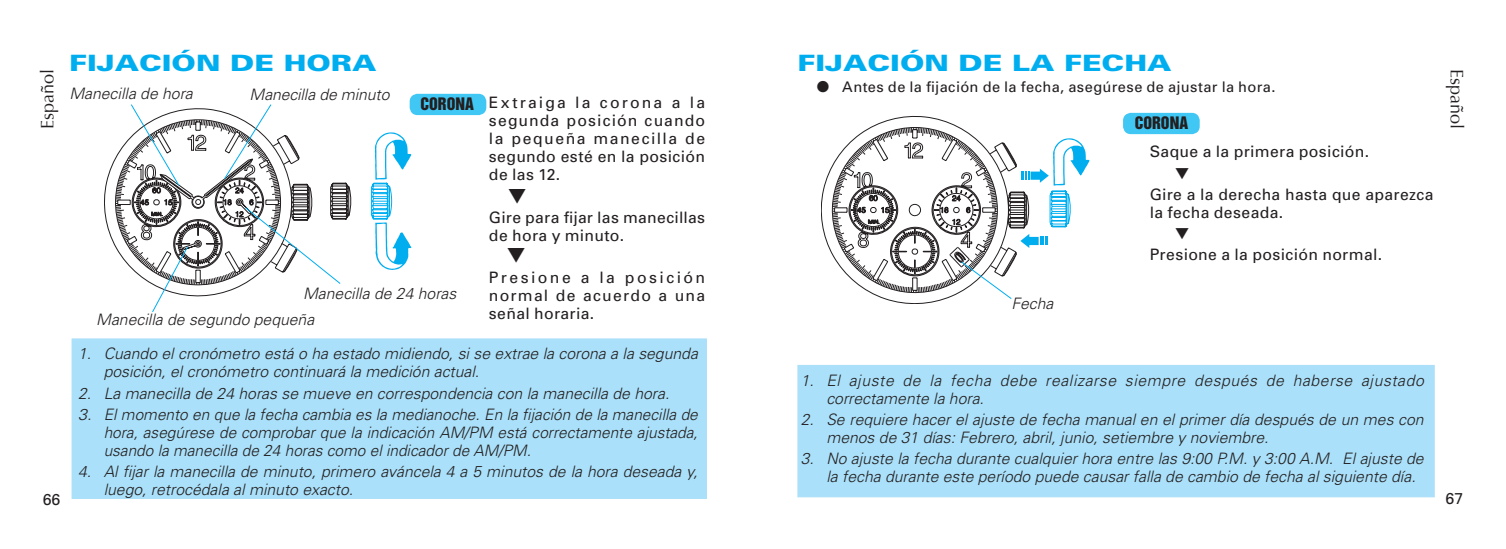
<style>
.page{position:relative;width:1506px;height:549px;background:#fff}
.page>*{position:absolute;margin:0;border:0;box-sizing:border-box;transform-origin:0 0}
.t1{font:900 22.5px "Univers";color:#00aeef;scale:1.3 1}
.t2{font:18px "Optima";color:#231f20}
.t3{font:italic 300 15.75px/18px "Univers";color:#231f20}
.t4{font:15.75px/18px "Univers";letter-spacing:.025em;color:#231f20}
.t5{font:italic 300 15.75px/18px "Univers";letter-spacing:.035em;color:#231f20}
.t6{font:15.75px "Helvetica Inserat";color:#231f20}
.t7{font:14.62px "Univers";letter-spacing:.03em;color:#231f20}
</style>
<div class="page">
<svg style="left:821px;top:116px;width:138px;height:188px"></svg>
<div style="left:1124px;top:114px;width:74px;height:19px;background:#40c7f4;border-radius:7px"></div>
<div style="left:1122px;top:113px;width:77px;height:21px;border:2px solid #40c7f4;border-radius:7px"></div>
<div style="left:797px;top:365px;width:637px;height:132px;background:#aae0f9"></div>
<svg style="left:832px;top:127px;width:257px;height:172px"></svg>
<svg style="left:104px;top:158px;width:247px;height:89px"></svg>
<svg style="left:370px;top:132px;width:41px;height:138px"></svg>
<div style="left:72px;top:338px;width:634px;height:160px;background:#aae0f9;border:1px solid #aae0f9"></div>
<svg style="left:115px;top:104px;width:226px;height:208px"></svg>
<div style="left:411px;top:95px;width:74px;height:19px;background:#40c7f4;border-radius:7px"></div>
<div style="left:409px;top:94px;width:77px;height:21px;border:2px solid #40c7f4;border-radius:7px"></div>
<h1 class="t1" style="left:69px;top:49px;width:238px">FIJACIÓN DE HORA</h1>
<h1 class="t1" style="left:797px;top:49px;width:289px">FIJACIÓN DE LA FECHA</h1>
<p class="t7" style="left:816px;top:78px;width:460px">● Antes de la fijación de la fecha, asegúrese de ajustar la hora.</p>
<p class="t6" style="left:1134px;top:114px;width:55px">CORONA</p>
<p class="t4" style="left:1149px;top:143px;width:221px">Saque a la primera posición.</p>
<p class="t4" style="left:1149px;top:185px;width:285px">Gire a la derecha hasta que aparezca la fecha deseada.</p>
<p class="t4" style="left:1149px;top:245px;width:234px">Presione a la posición normal.</p>
<p class="t2" style="left:1467px;top:69px;width:62px;rotate:90deg">Español</p>
<p class="t2" style="left:37px;top:129px;width:62px;rotate:-90deg">Español</p>
<p class="t3" style="left:69px;top:85px;width:125px">Manecilla de hora</p>
<p class="t3" style="left:249px;top:85px;width:141px">Manecilla de minuto</p>
<p class="t4" style="left:489px;top:94px;width:218px;text-align:justify">Extraiga la corona a la segunda posición cuando la pequeña manecilla de segundo esté en la posición de las 12.</p>
<p class="t4" style="left:489px;top:208px;width:218px">Gire para fijar las manecillas de hora y minuto.</p>
<p class="t4" style="left:489px;top:268px;width:218px;text-align:justify">Presione a la posición normal de acuerdo a una señal horaria.</p>
<p class="t3" style="left:104px;top:345px;width:595px;text-indent:-26px">1. Cuando el cronómetro está o ha estado midiendo, si se extrae la corona a la segunda posición, el cronómetro continuará la medición actual.</p>
<p class="t3" style="left:78px;top:384px;width:593px">2. La manecilla de 24 horas se mueve en correspondencia con la manecilla de hora.</p>
<p class="t3" style="left:104px;top:405px;width:595px;text-align:justify;text-indent:-26px">3. El momento en que la fecha cambia es la medianoche. En la fijación de la manecilla de hora, asegúrese de comprobar que la indicación AM/PM está correctamente ajustada, usando la manecilla de 24 horas como el indicador de AM/PM.</p>
<p class="t3" style="left:104px;top:462px;width:595px;text-indent:-26px">4. Al fijar la manecilla de minuto, primero aváncela 4 a 5 minutos de la hora deseada y, luego, retrocédala al minuto exacto.</p>
<p class="t6" style="left:420px;top:94px;width:55px">CORONA</p>
<p class="t3" style="left:303px;top:284px;width:155px">Manecilla de 24 horas</p>
<p class="t3" style="left:1011px;top:294px;width:44px">Fecha</p>
<p class="t3" style="left:96px;top:310px;width:219px">Manecilla de segundo pequeña</p>
<p class="t5" style="left:826px;top:371px;width:599px;text-indent:-26px">1. El ajuste de la fecha debe realizarse siempre después de haberse ajustado correctamente la hora.</p>
<p class="t3" style="left:826px;top:410px;width:599px;text-indent:-26px">2. Se requiere hacer el ajuste de fecha manual en el primer día después de un mes con menos de 31 días: Febrero, abril, junio, setiembre y noviembre.</p>
<p class="t3" style="left:826px;top:449px;width:599px;text-indent:-26px">3. No ajuste la fecha durante cualquier hora entre las 9:00 P.M. y 3:00 A.M. El ajuste de la fecha durante este período puede causar falla de cambio de fecha al siguiente día.</p>
<p class="t4" style="left:43px;top:490px;width:19px">66</p>
<p class="t4" style="left:1445px;top:489px;width:19px">67</p>
</div>
